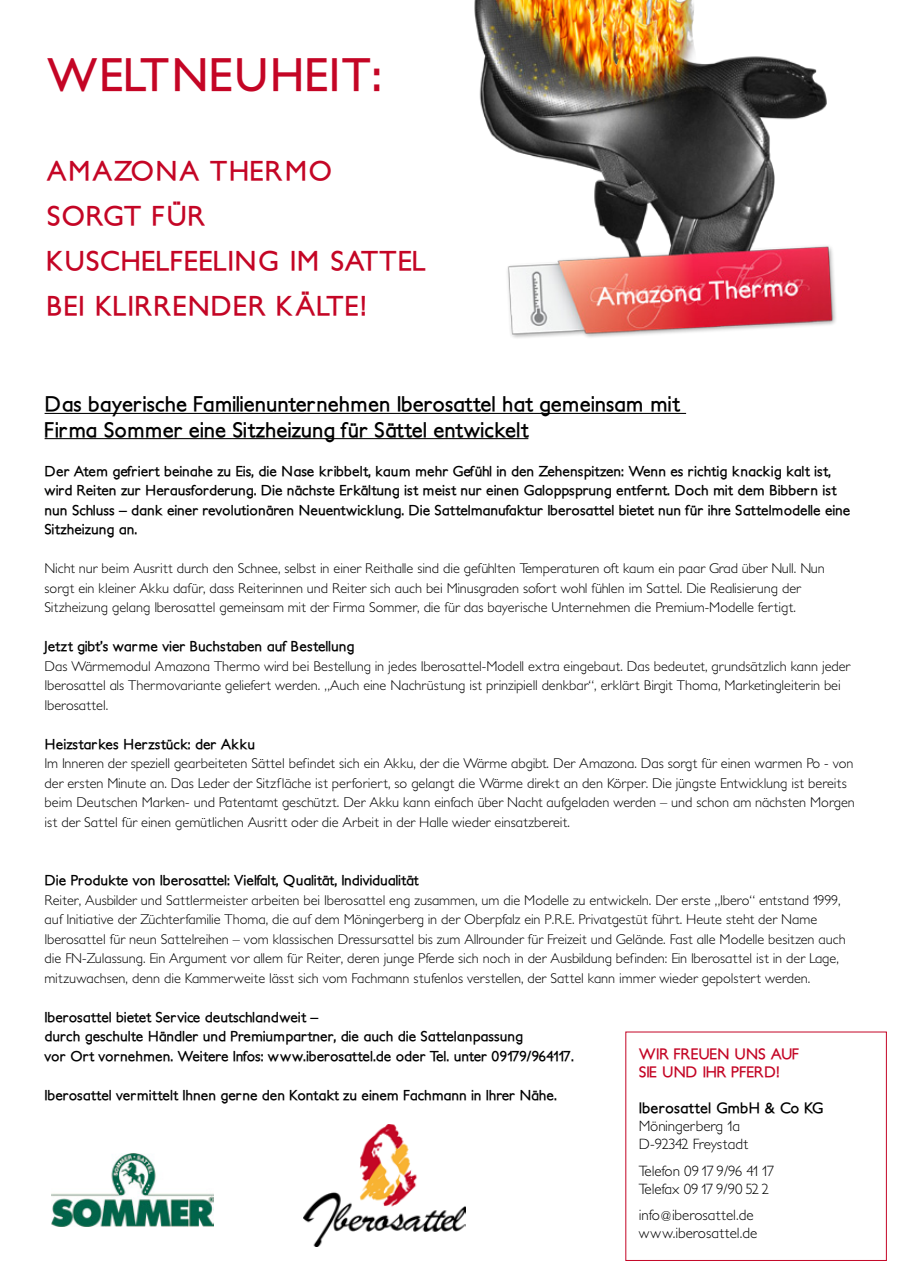
<style>
.page{position:relative;width:902px;height:1272px;background:#fff}
.page>*{position:absolute;margin:0;border:0;box-sizing:border-box;transform-origin:0 0}
.t1{font:700 45px "Petita";letter-spacing:.005em;color:#c40525}
.t2{font:700 27px/45px "Petita";letter-spacing:.02em;color:#c40525}
.t3{font:700 21px/25.2px "Petita";color:#000}
.t4{font:300 15px/18px "Petita";color:#000}
.t5{font:300 15px/18px "Petita";letter-spacing:-.025em;color:#000}
.t6{font:700 15px/18px "Petita";letter-spacing:-.025em;color:#c40525}
.t7{font:700 15px "Petita";letter-spacing:-.035em;color:#000}
.t8{font:300 14.25px/19.5px "Petita";color:#000}
.t9{font:700 14.25px/19.5px "Petita";color:#000}
</style>
<div class="page">
<hr style="left:45px;top:413px;width:641px;height:1px;background:#000">
<hr style="left:45px;top:438px;width:483px;height:1px;background:#000">
<img style="left:474px;top:0;width:362px;height:338px">
<img style="left:51px;top:1153px;width:162px;height:72px">
<img style="left:303px;top:1124px;width:162px;height:122px">
<h1 class="t1" style="left:47px;top:47px;width:336px">Weltneuheit:</h1>
<h2 class="t2" style="left:47px;top:149px;width:381px">Amazona Thermo sorgt f ür<br>Kuschelfeeling im Sattel bei klirrender Kälte!</h2>
<h3 class="t3" style="left:45px;top:392px;width:637px">Das bayerische Familienunternehmen Iberosattel hat gemeinsam mit<br>Firma Sommer eine Sitzheizung für Sättel entwickelt</h3>
<p class="t9" style="left:45px;top:461px;width:807px">Der Atem gefriert beinahe zu Eis, die N ase kribbelt, kaum mehr Gefühl in den Zehenspitzen: Wenn es richtig knackig kalt ist, wird Reiten zur H erausforderung. Die nächste Erkältung ist meist nur einen Galoppsprung entfernt. Doch mit dem Bibbern ist nun Schluss – dank einer revolutionären N euentwicklung. Die Sattelmanufaktur Iberosattel bietet nun für ihre Sattelmodelle eine Sitzheizung an.</p>
<p class="t8" style="left:45px;top:559px;width:781px">Nicht nur beim Ausritt durch den Schnee, selbst in einer Reithalle sind die gefühlten Temperaturen oft kaum ein paar Grad über Null. Nun sorgt ein kleiner Akku dafür, dass Reiterinnen und Reiter sich auch bei Minusgraden sofort wohl fühlen im Sattel. Die Realisierung der<br>Sitzheizung gelang Iberosattel gemeinsam mit der Firma Sommer, die für das bayerische Unternehmen die Premium-Modelle fertigt.</p>
<p class="t9" style="left:45px;top:637px;width:311px">Jetzt gibt’s warme vier Buchstaben auf Bestellung</p>
<p class="t8" style="left:45px;top:656px;width:807px">Das Wärmemodul Amazona Thermo wird bei Bestellung in jedes Iberosattel-Modell extra eingebaut. Das bedeutet, grundsätzlich kann jeder<br>Iberosattel als Thermovariante geliefert werden. „Auch eine Nachrüstung ist prinzipiell denkbar“, erklärt Birgit Thoma, Marketingleiterin bei<br>Iberosattel.</p>
<p class="t9" style="left:45px;top:734px;width:212px">H eizstarkes H erzstück: der Akku</p>
<p class="t8" style="left:45px;top:754px;width:811px">Im Inneren der speziell gearbeiteten Sättel befindet sich ein Akku, der die Wärme abgibt. Der Amazona. Das sorgt für einen warmen Po - von der ersten Minute an. Das Leder der Sitzfläche ist perforiert, so gelangt die Wärme direkt an den Körper. Die jüngste Entwicklung ist bereits beim Deutschen Marken- und Patentamt geschützt. Der Akku kann einfach über Nacht aufgeladen werden – und schon am nächsten Morgen ist der Sattel für einen gemütlichen Ausritt oder die Arbeit in der Halle wieder einsatzbereit.</p>
<p class="t9" style="left:45px;top:871px;width:376px">Die Produkte von Iberosattel: Vielfalt, Qualität, Individualität</p>
<p class="t8" style="left:45px;top:890px;width:802px">Reiter, Ausbilder und Sattlermeister arbeiten bei Iberosattel eng zusammen, um die Modelle zu entwickeln. Der erste „Ibero“ entstand 1999, auf Initiative der Züchterfamilie Thoma, die auf dem Möningerberg in der Oberpfalz ein P.R.E. Privatgestüt führt. Heute steht der Name Iberosattel für neun Sattelreihen – vom klassischen Dressursattel bis zum Allrounder für Freizeit und Gelände. Fast alle Modelle besitzen auch die FN-Zulassung. Ein Argument vor allem für Reiter, deren junge Pferde sich noch in der Ausbildung befinden: Ein Iberosattel ist in der Lage, mitzuwachsen, denn die Kammerweite lässt sich vom Fachmann stufenlos verstellen, der Sattel kann immer wieder gepolstert werden.</p>
<p class="t9" style="left:45px;top:1007px;width:530px">Iberosattel bietet Service deutschlandweit –<br>durch geschulte Händler und Premiumpartner, die auch die Sattelanpassung<br>vor Ort vornehmen. Weitere Infos: www.iberosattel.de oder Tel. unter 09179/964117.</p>
<p class="t9" style="left:45px;top:1085px;width:513px">Iberosattel vermittelt Ihnen gerne den Kontakt zu einem Fachmann in Ihrer N ähe.</p>
<p class="t6" style="left:639px;top:1045px;width:159px">Wir Freuen uns auf<br>Sie und Ihr Pferd!</p>
<p class="t7" style="left:639px;top:1099px;width:186px">Iberosattel GmbH &amp; Co KG</p>
<p class="t4" style="left:639px;top:1117px;width:111px">Möningerberg 1a<br>D-92342 Freystadt</p>
<p class="t5" style="left:639px;top:1162px;width:137px">Telefon 09 17 9/96 41 17<br>Telefax 09 17 9/90 52 2</p>
<p class="t4" style="left:639px;top:1206px;width:120px">info@iberosattel.de www.iberosattel.de</p>
</div>
